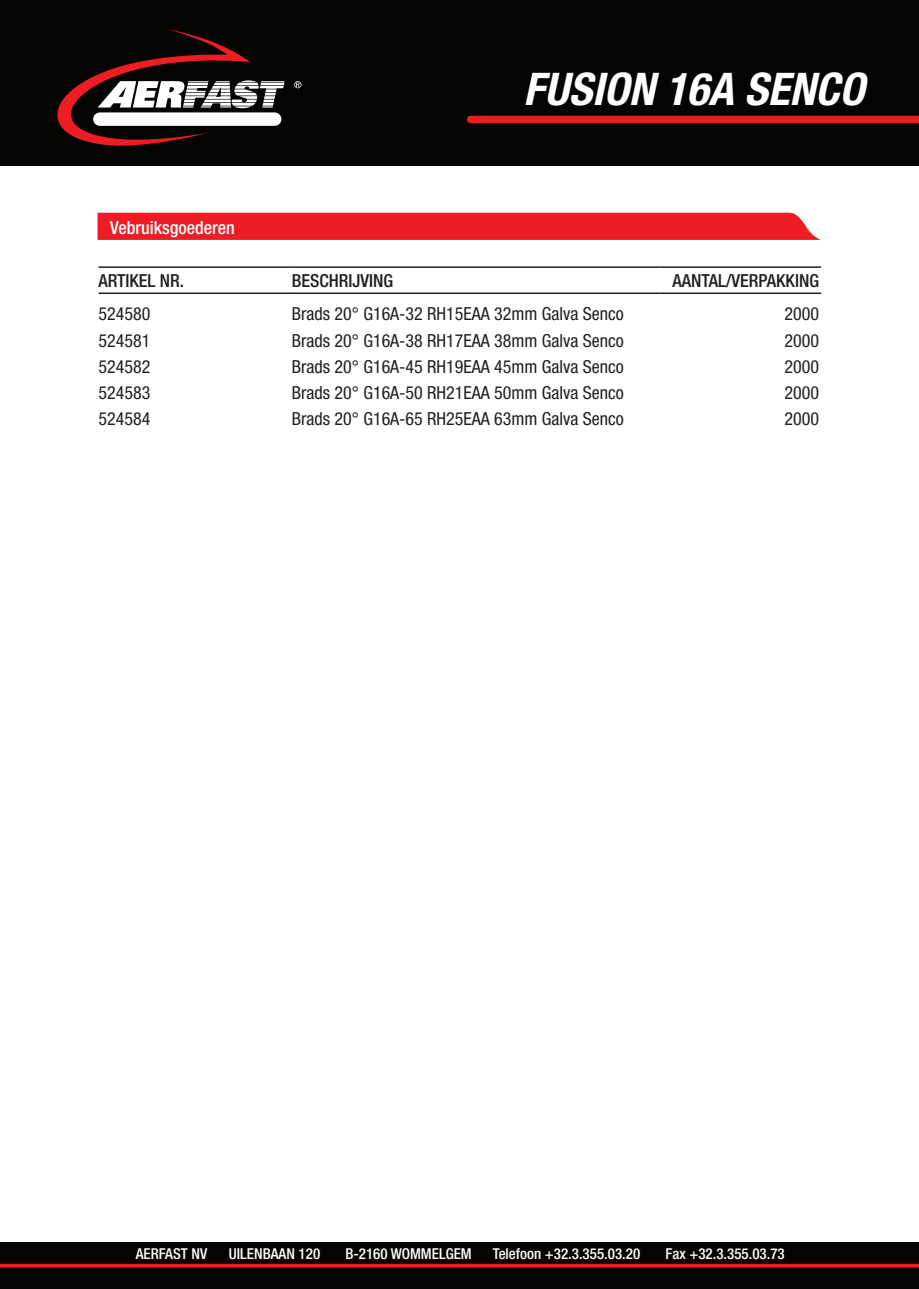
<style>
.page{position:relative;width:919px;height:1289px;background:#fff}
.page>*{position:absolute;margin:0;border:0;box-sizing:border-box;transform-origin:0 0}
.t1{font:italic 700 condensed 45px "Helvetica Neue";color:#fff}
.t2{font:condensed 18px "Helvetica Neue";color:#231f20}
.t3{font:500 condensed 18px "Helvetica Neue";color:#231f20}
.t4{font:500 condensed 18px "Helvetica Neue";color:#fff}
.t5{font:500 condensed 15px "Helvetica Neue";color:#fff}
</style>
<div class="page">
<div style="left:0;top:1242px;width:918px;height:46px;background:#040503"></div>
<div style="left:0;top:0;width:918px;height:166px;background:#040503"></div>
<svg style="left:57px;top:29px;width:228px;height:117px"></svg>
<div style="left:93px;top:112px;width:188px;height:14px;background:#fff;border-radius:7px"></div>
<svg style="left:294px;top:81px;width:7px;height:7px"></svg>
<div style="left:470px;top:116px;width:448px;height:7px;background:#ee1d23"></div>
<svg style="left:0;top:1263px;width:918px;height:4px;background:#bd181c"></svg>
<hr style="left:99px;top:266px;width:193px;height:2px;background:#231f20">
<hr style="left:292px;top:266px;width:368px;height:2px;background:#231f20">
<hr style="left:660px;top:266px;width:161px;height:2px;background:#231f20">
<hr style="left:99px;top:292px;width:193px;height:2px;background:#231f20">
<hr style="left:292px;top:292px;width:368px;height:2px;background:#231f20">
<hr style="left:660px;top:292px;width:161px;height:2px;background:#231f20">
<div style="left:97px;top:213px;width:723px;height:27px;background:#ee1d23"></div>
<p class="t4" style="left:110px;top:217px;width:126px">Vebruiksgoederen</p>
<h1 class="t1" style="left:523px;top:62px;width:342px">FUSION 16A SENCO</h1>
<p class="t3" style="left:99px;top:270px;width:87px">ARTIKEL NR.</p>
<p class="t3" style="left:292px;top:270px;width:103px">BESCHRIJVING</p>
<p class="t3" style="left:672px;top:270px;width:148px">AANTAL/VERPAKKING</p>
<p class="t2" style="left:99px;top:303px;width:53px">524580</p>
<p class="t2" style="left:292px;top:303px;width:333px">Brads 20° G16A-32 RH15EAA 32mm Galva Senco</p>
<p class="t2" style="left:784px;top:303px;width:36px">2000</p>
<p class="t2" style="left:99px;top:330px;width:53px">524581</p>
<p class="t2" style="left:292px;top:330px;width:333px">Brads 20° G16A-38 RH17EAA 38mm Galva Senco</p>
<p class="t2" style="left:784px;top:330px;width:36px">2000</p>
<p class="t2" style="left:99px;top:356px;width:53px">524582</p>
<p class="t2" style="left:292px;top:356px;width:333px">Brads 20° G16A-45 RH19EAA 45mm Galva Senco</p>
<p class="t2" style="left:784px;top:356px;width:36px">2000</p>
<p class="t2" style="left:99px;top:382px;width:53px">524583</p>
<p class="t2" style="left:292px;top:382px;width:333px">Brads 20° G16A-50 RH21EAA 50mm Galva Senco</p>
<p class="t2" style="left:784px;top:382px;width:36px">2000</p>
<p class="t2" style="left:99px;top:408px;width:53px">524584</p>
<p class="t2" style="left:292px;top:408px;width:333px">Brads 20° G16A-65 RH25EAA 63mm Galva Senco</p>
<p class="t2" style="left:784px;top:408px;width:36px">2000</p>
<p class="t5" style="left:136px;top:1244px;width:73px">AERFAST NV</p>
<p class="t5" style="left:229px;top:1244px;width:93px">UILENBAAN 120</p>
<p class="t5" style="left:345px;top:1244px;width:128px">B-2160 WOMMELGEM</p>
<p class="t5" style="left:493px;top:1244px;width:149px">Telefoon +32.3.355.03.20</p>
<p class="t5" style="left:665px;top:1244px;width:121px">Fax +32.3.355.03.73</p>
</div>
